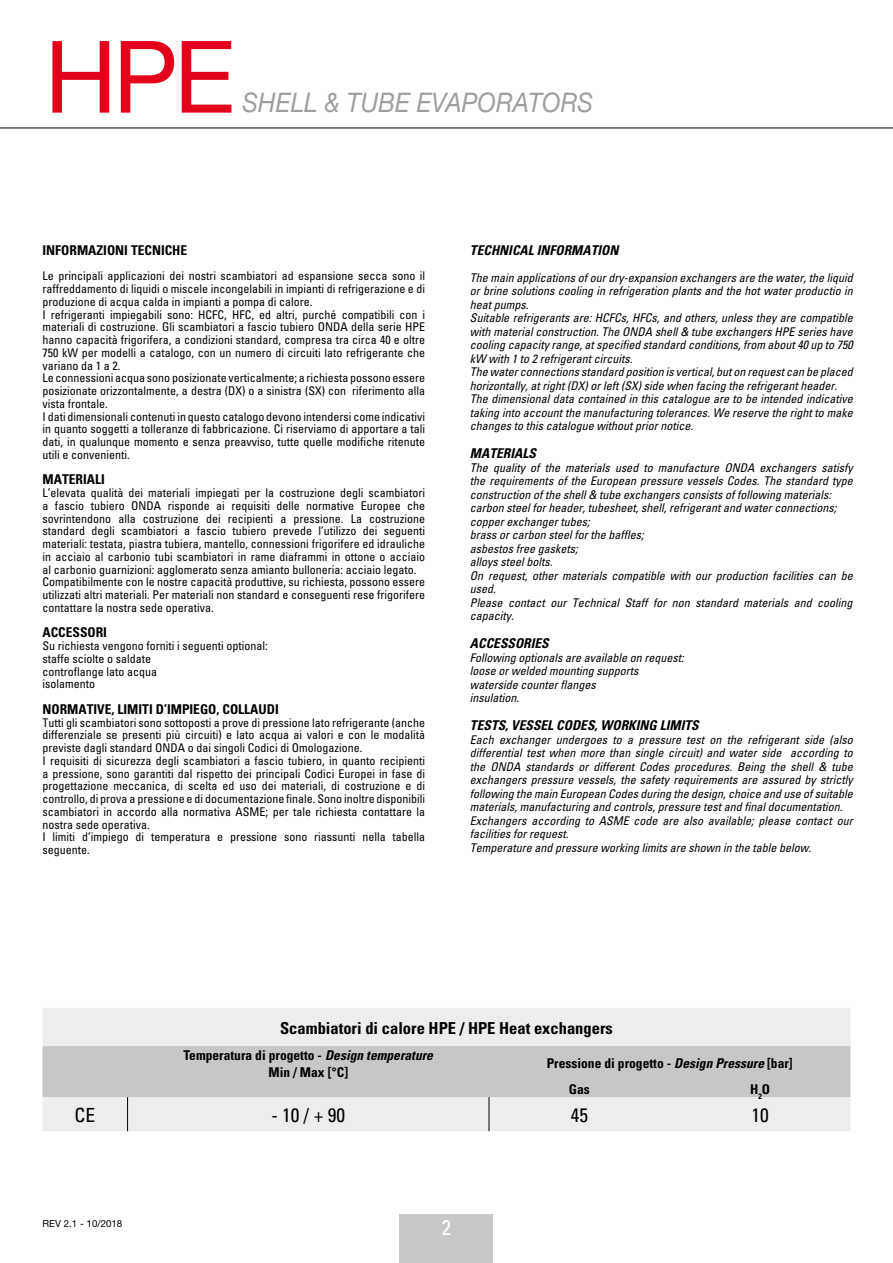
<style>
.page{position:relative;width:893px;height:1263px;background:#fff}
.page>*{position:absolute;margin:0;border:0;box-sizing:border-box;transform-origin:0 0}
.t1{font:100.2px "Helvetica Neue LT Std";color:#e2001a}
.t2{font:italic 27px "Helvetica Neue LT Std";color:#9c9e9f;scale:.9 1}
.t3{font:condensed 21px "Univers";color:#fff}
.t4{font:condensed 19.5px "Univers";color:#000}
.t5{font:700 condensed 16.5px "Univers";color:#000}
.t6{font:700 condensed 13.5px/16.2px "Univers";color:#000;text-align:center}
.t7{font:italic 700 condensed 13.5px "Univers";color:#000}
.t8{font:condensed 12px/12.8px "Univers";color:#000}
.t9{font:italic condensed 12px/13.5px "Univers";color:#000}
.t10{font:9.75px "Helvetica Neue LT Std";color:#000}
.s1{font-style:italic}
</style>
<div class="page">
<div style="left:400px;top:1214px;width:93px;height:49px;background:#c6c7c8"></div>
<hr style="left:0;top:128px;width:893px;height:1px;background:#000">
<div style="left:43px;top:1008px;width:807px;height:123px;background:#eceded"></div>
<div style="left:43px;top:1046px;width:807px;height:51px;background:#c6c7c8"></div>
<hr style="left:127px;top:1097px;width:1px;height:34px;background:#000">
<hr style="left:489px;top:1097px;width:1px;height:34px;background:#000">
<h1 class="t1" style="left:45px;top:17px;width:192px">HPE</h1>
<h2 class="t2" style="left:242px;top:86px;width:391px">SHELL &amp; TUBE EVAPORATORS</h2>
<p class="t6" style="left:43px;top:242px;width:146px">INFORMAZIONI TECNICHE</p>
<p class="t8" style="left:43px;top:270px;width:384px">Le principali applicazioni dei nostri scambiatori ad espansione secca sono il raffreddamento di liquidi o miscele incongelabili in impianti di refrigerazione e di produzione di acqua calda in impianti a pompa di calore.<br>I refrigeranti impiegabili sono: HCFC, HFC, ed altri, purché compatibili con i materiali di costruzione. Gli scambiatori a fascio tubiero ONDA della serie HPE hanno capacità frigorifera, a condizioni standard, compresa tra circa 40 e oltre 750 kW per modelli a catalogo, con un numero di circuiti lato refrigerante che variano da 1 a 2.<br>Le connessioni acqua sono posizionate verticalmente; a richiesta possono essere posizionate orizzontalmente, a destra (DX) o a sinistra (SX) con riferimento alla vista frontale.<br>I dati dimensionali contenuti in questo catalogo devono intendersi come indicativi in quanto soggetti a tolleranze di fabbricazione. Ci riserviamo di apportare a tali dati, in qualunque momento e senza preavviso, tutte quelle modifiche ritenute utili e convenienti.</p>
<p class="t6" style="left:43px;top:471px;width:64px">MATERIALI</p>
<p class="t8" style="left:43px;top:486px;width:384px">L’elevata qualità dei materiali impiegati per la costruzione degli scambiatori a fascio tubiero ONDA risponde ai requisiti delle normative Europee che sovrintendono alla costruzione dei recipienti a pressione. La costruzione standard degli scambiatori a fascio tubiero prevede l’utilizzo dei seguenti materiali: testata, piastra tubiera, mantello, connessioni frigorifere ed idrauliche in acciaio al carbonio tubi scambiatori in rame diaframmi in ottone o acciaio al carbonio guarnizioni: agglomerato senza amianto bulloneria: acciaio legato.<br>Compatibilmente con le nostre capacità produttive, su richiesta, possono essere utilizzati altri materiali. Per materiali non standard e conseguenti rese frigorifere contattare la nostra sede operativa.</p>
<p class="t6" style="left:43px;top:624px;width:66px">ACCESSORI</p>
<p class="t8" style="left:43px;top:639px;width:227px">Su richiesta vengono forniti i seguenti optional: staffe sciolte o saldate<br>controflange lato acqua<br>isolamento</p>
<p class="t6" style="left:43px;top:701px;width:238px">NORMATIVE, LIMITI D’IMPIEGO, COLLAUDI</p>
<p class="t8" style="left:43px;top:716px;width:384px">Tutti gli scambiatori sono sottoposti a prove di pressione lato refrigerante (anche differenziale se presenti più circuiti) e lato acqua ai valori e con le modalità previste dagli standard ONDA o dai singoli Codici di Omologazione.<br>I requisiti di sicurezza degli scambiatori a fascio tubiero, in quanto recipienti a pressione, sono garantiti dal rispetto dei principali Codici Europei in fase di progettazione meccanica, di scelta ed uso dei materiali, di costruzione e di controllo, di prova a pressione e di documentazione finale. Sono inoltre disponibili scambiatori in accordo alla normativa ASME; per tale richiesta contattare la nostra sede operativa.<br>I limiti d’impiego di temperatura e pressione sono riassunti nella tabella seguente.</p>
<p class="t7" style="left:470px;top:242px;width:150px">TECHNICAL INFORMATION</p>
<p class="t9" style="left:470px;top:271px;width:384px">The main applications of our dry-expansion exchangers are the water, the liquid or brine solutions cooling in refrigeration plants and the hot water productio in heat pumps.<br>Suitable refrigerants are: HCFCs, HFCs, and others, unless they are compatible with material construction. The ONDA shell &amp; tube exchangers HPE series have cooling capacity range, at specified standard conditions, from about 40 up to 750 kW with 1 to 2 refrigerant circuits.<br>The water connections standard position is vertical, but on request can be placed horizontally, at right (DX) or left (SX) side when facing the refrigerant header.<br>The dimensional data contained in this catalogue are to be intended indicative taking into account the manufacturing tolerances. We reserve the right to make changes to this catalogue without prior notice.</p>
<p class="t7" style="left:470px;top:445px;width:68px">MATERIALS</p>
<p class="t9" style="left:470px;top:461px;width:384px">The quality of the materials used to manufacture ONDA exchangers satisfy the requirements of the European pressure vessels Codes. The standard type construction of the shell &amp; tube exchangers consists of following materials: carbon steel for header, tubesheet, shell, refrigerant and water connections; copper exchanger tubes;<br>brass or carbon steel for the baffles;<br>asbestos free gaskets;<br>alloys steel bolts.<br>On request, other materials compatible with our production facilities can be used.<br>Please contact our Technical Staff for non standard materials and cooling capacity.</p>
<p class="t7" style="left:470px;top:635px;width:80px">ACCESSORIES</p>
<p class="t9" style="left:470px;top:650px;width:215px">Following optionals are available on request: loose or welded mounting supports waterside counter flanges<br>insulation.</p>
<p class="t7" style="left:470px;top:717px;width:230px">TESTS, VESSEL CODES, WORKING LIMITS</p>
<p class="t9" style="left:470px;top:732px;width:384px">Each exchanger undergoes to a pressure test on the refrigerant side (also differential test when more than single circuit) and water side according to the ONDA standards or different Codes procedures. Being the shell &amp; tube exchangers pressure vessels, the safety requirements are assured by strictly following the main European Codes during the design, choice and use of suitable materials, manufacturing and controls, pressure test and final documentation.<br>Exchangers according to ASME code are also available; please contact our facilities for request.<br>Temperature and pressure working limits are shown in the table below.</p>
<h3 class="t5" style="left:280px;top:1017px;width:334px">Scambiatori di calore HPE / HPE Heat exchangers</h3>
<p class="t6" style="left:184px;top:1047px;width:251px">Temperatura di progetto - <span class="s1">Design temperature<br></span>Min / Max [°C]</p>
<p class="t6" style="left:569px;top:1051px;width:225px;line-height:25.5px;text-align:left;text-indent:-22px">Pressione di progetto - <span class="s1">Design Pressure</span> [bar]<br>Gas</p>
<p class="t6" style="left:750px;top:1081px;width:21px">H<sub>2</sub>O</p>
<h3 class="t4" style="left:75px;top:1103px;width:22px">CE</h3>
<h3 class="t4" style="left:271px;top:1103px;width:75px">- 10 / + 90</h3>
<h3 class="t4" style="left:571px;top:1103px;width:19px">45</h3>
<h3 class="t4" style="left:751px;top:1103px;width:19px">10</h3>
<p class="t10" style="left:43px;top:1218px;width:81px">REV 2.1 - 10/2018</p>
<h3 class="t3" style="left:442px;top:1214px;width:11px">2</h3>
</div>
